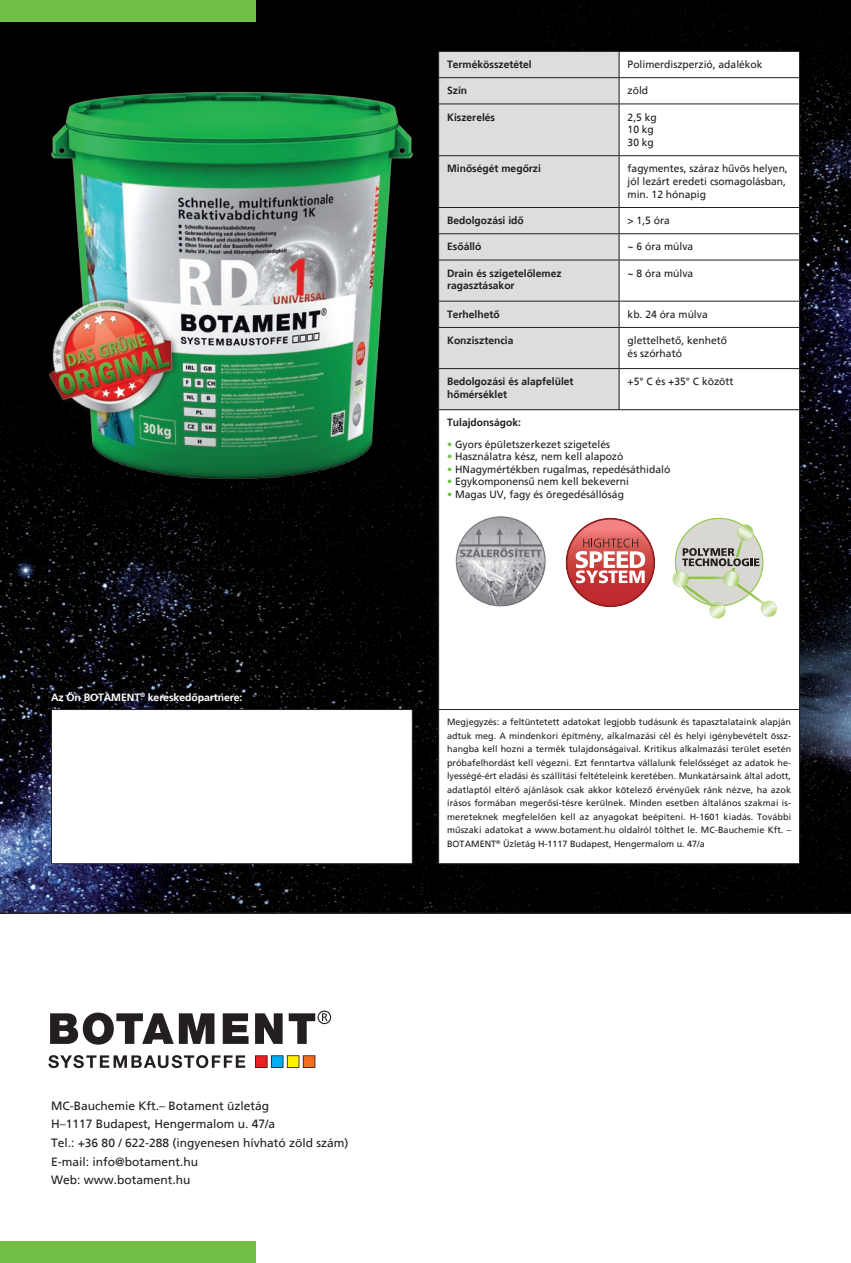
<style>
.page{position:relative;width:851px;height:1263px;background:#fff}
.page>*{position:absolute;margin:0;border:0;box-sizing:border-box;transform-origin:0 0}
.t1{font:12px "H Fruti";color:#231f20}
.t2{font:10.5px/12.6px "H Fruti";color:#231f20}
.t3{font:700 10.5px/12.6px "H Fruti";color:#231f20}
.t4{font:700 10.5px "H Fruti";letter-spacing:-.01em;color:#fff}
.t5{font:9px/13.5px "H Fruti";color:#231f20;text-align:justify}
.s1{color:#71bf44}
</style>
<div class="page">
<div style="left:0;top:0;width:850px;height:913px;background:#000"></div>
<img style="left:519px;top:2px;width:331px;height:910px">
<div style="left:0;top:76px;width:570px;height:837px;background:#000"></div>
<img style="left:0;top:407px;width:537px;height:505px">
<hr style="left:0;top:912px;width:850px;height:2px;background:#231f20">
<svg style="left:255px;top:1055px;width:60px;height:13px"></svg>
<svg style="left:50px;top:1012px;width:164px;height:33px"></svg>
<svg style="left:223px;top:1013px;width:25px;height:31px"></svg>
<svg style="left:255px;top:1013px;width:27px;height:31px"></svg>
<svg style="left:289px;top:1013px;width:26px;height:31px"></svg>
<svg style="left:48px;top:1055px;width:197px;height:13px"></svg>
<div style="left:317px;top:1010px;width:14px;height:14px;border:1px solid #231f20;border-radius:50%"></div>
<svg style="left:322px;top:1013px;width:5px;height:8px"></svg>
<div style="left:0;top:1242px;width:255px;height:21px;background:#71bf44"></div>
<div style="left:0;top:0;width:255px;height:21px;background:#71bf44"></div>
<div style="left:439px;top:52px;width:179px;height:357px;background:#dcdddf"></div>
<svg style="left:619px;top:52px;width:180px;height:357px;background:#f1f1f1"></svg>
<div style="left:439px;top:410px;width:360px;height:453px;background:#fff"></div>
<hr style="left:438px;top:51px;width:181px;height:1px;background:#231f20">
<hr style="left:619px;top:51px;width:180px;height:1px;background:#231f20">
<hr style="left:438px;top:77px;width:181px;height:1px;background:#231f20">
<svg style="left:438px;top:52px;width:1px;height:52px"></svg>
<hr style="left:619px;top:77px;width:180px;height:1px;background:#231f20">
<svg style="left:618px;top:52px;width:1px;height:52px"></svg>
<svg style="left:799px;top:52px;width:1px;height:52px"></svg>
<hr style="left:438px;top:104px;width:181px;height:1px;background:#231f20">
<hr style="left:438px;top:104px;width:1px;height:51px;background:#231f20">
<hr style="left:619px;top:104px;width:180px;height:1px;background:#231f20">
<hr style="left:618px;top:104px;width:1px;height:51px;background:#231f20">
<hr style="left:799px;top:104px;width:1px;height:51px;background:#231f20">
<hr style="left:438px;top:155px;width:181px;height:1px;background:#231f20">
<hr style="left:438px;top:156px;width:1px;height:51px;background:#231f20">
<hr style="left:619px;top:155px;width:180px;height:1px;background:#231f20">
<hr style="left:618px;top:156px;width:1px;height:51px;background:#231f20">
<hr style="left:799px;top:156px;width:1px;height:51px;background:#231f20">
<hr style="left:438px;top:207px;width:181px;height:1px;background:#231f20">
<hr style="left:619px;top:207px;width:180px;height:1px;background:#231f20">
<hr style="left:438px;top:233px;width:181px;height:1px;background:#231f20">
<svg style="left:438px;top:208px;width:1px;height:52px"></svg>
<hr style="left:619px;top:233px;width:180px;height:1px;background:#231f20">
<svg style="left:618px;top:208px;width:1px;height:52px"></svg>
<svg style="left:799px;top:208px;width:1px;height:52px"></svg>
<hr style="left:438px;top:260px;width:181px;height:1px;background:#231f20">
<hr style="left:438px;top:260px;width:1px;height:41px;background:#231f20">
<hr style="left:619px;top:260px;width:180px;height:1px;background:#231f20">
<hr style="left:618px;top:260px;width:1px;height:41px;background:#231f20">
<hr style="left:799px;top:260px;width:1px;height:41px;background:#231f20">
<hr style="left:438px;top:301px;width:181px;height:1px;background:#231f20">
<svg style="left:438px;top:302px;width:1px;height:25px"></svg>
<hr style="left:619px;top:301px;width:180px;height:1px;background:#231f20">
<svg style="left:618px;top:302px;width:1px;height:25px"></svg>
<svg style="left:799px;top:302px;width:1px;height:25px"></svg>
<hr style="left:438px;top:327px;width:181px;height:1px;background:#231f20">
<hr style="left:438px;top:328px;width:1px;height:40px;background:#231f20">
<hr style="left:619px;top:327px;width:180px;height:1px;background:#231f20">
<hr style="left:618px;top:328px;width:1px;height:40px;background:#231f20">
<hr style="left:799px;top:328px;width:1px;height:40px;background:#231f20">
<hr style="left:438px;top:368px;width:181px;height:1px;background:#231f20">
<hr style="left:438px;top:369px;width:1px;height:40px;background:#231f20">
<hr style="left:619px;top:368px;width:180px;height:1px;background:#231f20">
<hr style="left:618px;top:369px;width:1px;height:40px;background:#231f20">
<hr style="left:799px;top:369px;width:1px;height:40px;background:#231f20">
<hr style="left:438px;top:409px;width:181px;height:1px;background:#231f20">
<hr style="left:438px;top:410px;width:1px;height:299px;background:#231f20">
<hr style="left:619px;top:409px;width:180px;height:1px;background:#231f20">
<hr style="left:799px;top:410px;width:1px;height:299px;background:#231f20">
<hr style="left:438px;top:709px;width:181px;height:1px;background:#231f20">
<hr style="left:438px;top:710px;width:1px;height:153px;background:#231f20">
<hr style="left:619px;top:709px;width:180px;height:1px;background:#231f20">
<hr style="left:799px;top:710px;width:1px;height:153px;background:#231f20">
<hr style="left:438px;top:863px;width:181px;height:1px;background:#231f20">
<hr style="left:619px;top:863px;width:180px;height:1px;background:#231f20">
<svg style="left:672px;top:518px;width:104px;height:100px;background:#d8dbcd"></svg>
<img style="left:37px;top:91px;width:390px;height:400px">
<img style="left:41px;top:287px;width:141px;height:140px">
<div style="left:51px;top:709px;width:361px;height:155px;background:#fff;border:1px solid #231f20"></div>
<svg style="left:565px;top:518px;width:90px;height:89px"></svg>
<svg style="left:567px;top:520px;width:86px;height:85px;background:#d04b4b"></svg>
<svg style="left:575px;top:538px;width:70px;height:45px;background:#da8d8b"></svg>
<img style="left:451px;top:512px;width:99px;height:99px">
<p class="t4" style="left:51px;top:691px;width:193px">Az Ön BOTAMENT<sup>®</sup> kereskedőpartnere:</p>
<p class="t3" style="left:447px;top:58px;width:86px">Termékösszetétel</p>
<p class="t2" style="left:627px;top:58px;width:136px">Polimerdiszperzió, adalékok</p>
<p class="t3" style="left:447px;top:84px;width:22px">Szín</p>
<p class="t2" style="left:627px;top:84px;width:22px">zöld</p>
<p class="t3" style="left:447px;top:111px;width:50px">Kiszerelés</p>
<p class="t2" style="left:627px;top:111px;width:31px">2,5 kg</p>
<p class="t2" style="left:627px;top:123px;width:28px">10 kg</p>
<p class="t2" style="left:627px;top:136px;width:28px">30 kg</p>
<p class="t3" style="left:447px;top:162px;width:95px">Minőségét megőrzi</p>
<p class="t2" style="left:627px;top:162px;width:162px">fagymentes, száraz hűvös helyen, jól lezárt eredeti csomagolásban, min. 12 hónapig</p>
<p class="t3" style="left:447px;top:214px;width:78px">Bedolgozási idő</p>
<p class="t2" style="left:627px;top:214px;width:44px">&gt; 1,5 óra</p>
<p class="t3" style="left:447px;top:240px;width:36px">Esőálló</p>
<p class="t2" style="left:627px;top:240px;width:67px">~ 6 óra múlva</p>
<p class="t3" style="left:447px;top:267px;width:116px">Drain és szigetelőlemez ragasztásakor</p>
<p class="t2" style="left:627px;top:267px;width:67px">~ 8 óra múlva</p>
<p class="t3" style="left:447px;top:308px;width:54px">Terhelhető</p>
<p class="t2" style="left:627px;top:308px;width:82px">kb. 24 óra múlva</p>
<p class="t3" style="left:447px;top:334px;width:68px">Konzisztencia</p>
<p class="t2" style="left:627px;top:334px;width:101px">glettelhető, kenhető és szórható</p>
<p class="t3" style="left:447px;top:375px;width:128px">Bedolgozási és alapfelület hőmérséklet</p>
<p class="t2" style="left:627px;top:375px;width:107px">+5° C és +35° C között</p>
<p class="t3" style="left:447px;top:416px;width:75px">Tulajdonságok:</p>
<p class="t2" style="left:447px;top:437px;width:164px"><span class="s1">•</span> Gyors épületszerkezet szigetelés</p>
<p class="t2" style="left:447px;top:450px;width:178px"><span class="s1">•</span> Használatra kész, nem kell alapozó</p>
<p class="t2" style="left:447px;top:463px;width:225px"><span class="s1">•</span> HNagymértékben rugalmas, repedésáthidaló</p>
<p class="t2" style="left:447px;top:475px;width:183px"><span class="s1">•</span> Egykomponensű nem kell bekeverni</p>
<p class="t2" style="left:447px;top:488px;width:178px"><span class="s1">•</span> Magas UV, fagy és öregedésállóság</p>
<p class="t5" style="left:447px;top:715px;width:345px">Megjegyzés: a feltüntetett adatokat legjobb tudásunk és tapasztalataink alapján adtuk meg. A mindenkori építmény, alkalmazási cél és helyi igénybevételt össz&shy;hangba kell hozni a termék tulajdonságaival. Kritikus alkalmazási terület esetén próbafelhordást kell végezni. Ezt fenntartva vállalunk felelősséget az adatok he&shy;lyességé-ért eladási és szállítási feltételeink keretében. Munkatársaink által adott, adatlaptól eltérő ajánlások csak akkor kötelező érvényűek ránk nézve, ha azok írásos formában megerősí-tésre kerülnek. Minden esetben általános szakmai is&shy;mereteknek megfelelően kell az anyagokat beépíteni. H-1601 kiadás. További műszaki adatokat a www.botament.hu oldalról tölthet le. MC-Bauchemie Kft. – BOTAMENT<sup>®</sup> Üzletág H-1117 Budapest, Hengermalom u. 47/a</p>
<p class="t1" style="left:51px;top:1098px;width:220px">MC-Bauchemie Kft.– Botament üzletág</p>
<p class="t1" style="left:51px;top:1117px;width:226px">H–1117 Budapest, Hengermalom u. 47/a</p>
<p class="t1" style="left:51px;top:1136px;width:299px">Tel.: +36 80 / 622-288 (ingyenesen hívható zöld szám)</p>
<p class="t1" style="left:51px;top:1154px;width:148px">E-mail: info@botament.hu</p>
<p class="t1" style="left:51px;top:1173px;width:141px">Web: www.botament.hu</p>
</div>
